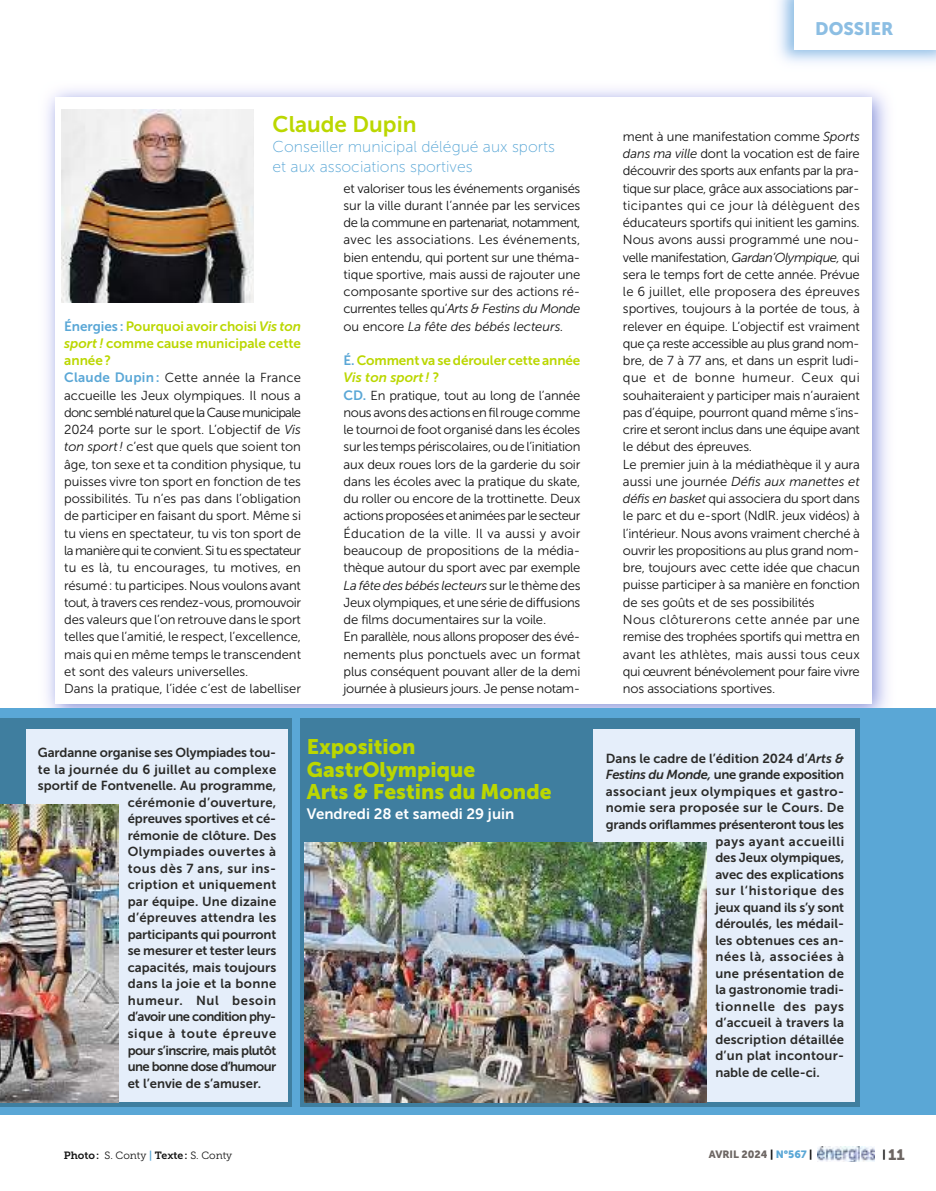
<style>
.page{position:relative;width:936px;height:1191px;background:#fff}
.page>*{position:absolute;margin:0;border:0;box-sizing:border-box;transform-origin:0 0}
.t1{font:22.5px "Museo Sans 700";color:#bbd700}
.t2{font:21px/22.5px "Museo Sans 900";color:#bbd700}
.t3{font:18px "Museo Sans 900";color:#8cbee3}
.t4{font:15.75px/19.8px "Museo Sans 100";color:#5aa7d6}
.t5{font:15px "Museo Sans 700";color:#fff}
.t6{font:15px "Museo Sans 900";color:#6d6663}
.t7{font:13.5px/17.2px "Museo Sans 700";letter-spacing:-.005em;color:#bbd700;text-align:justify}
.t8{font:13.05px/17.2px "Museo Sans 300";letter-spacing:-.015em;color:#131313}
.t9{font:13.05px "Museo Sans 700";letter-spacing:.005em;color:#2a2a28}
.t10{font:13.05px "Museo Sans 700";letter-spacing:.025em;color:#2a2a28}
.t11{font:13.05px "Museo Sans 700";letter-spacing:.05em;color:#2a2a28}
.t12{font:13.05px "Museo Sans 700";letter-spacing:-.015em;color:#2a2a28}
.t13{font:13.05px "Museo Sans 700";letter-spacing:-.045em;color:#2a2a28}
.t14{font:13.05px "Museo Sans 700";letter-spacing:.035em;color:#2a2a28}
.t15{font:13.05px "Museo Sans 700";letter-spacing:-.025em;color:#2a2a28}
.t16{font:13.05px "Museo Sans 700";letter-spacing:.03em;color:#2a2a28}
.t17{font:13.05px "Museo Sans 700";letter-spacing:-.04em;color:#2a2a28}
.t18{font:13.05px "Museo Sans 700";letter-spacing:.04em;color:#2a2a28}
.t19{font:10.5px "Museo Slab 300";color:#131313}
.t20{font:10.5px "Museo Sans 900";color:#6d6663}
.s1{color:#5aa7d6}
.s2{font-style:italic}
.s3{font-family:"Museo Sans 700";font-size:13.5px;color:#5aa7d6}
.s4{font-family:"Museo Slab 700"}
.s5{font-family:"Museo Sans 700";color:#5aa7d6}
.s6{font-size:10.5px;color:#131313}
.s7{color:#131313}
</style>
<div class="page">
<img style="left:817px;top:1146px;width:57px;height:16px">
<img style="left:61px;top:110px;width:192px;height:192px">
<div style="left:0;top:708px;width:935px;height:406px;background:#5aa7d6"></div>
<div style="left:0;top:718px;width:292px;height:388px;background:#3f7e9f"></div>
<div style="left:26px;top:730px;width:261px;height:372px;background:#e5eefa"></div>
<img style="left:0;top:804px;width:119px;height:298px">
<div style="left:300px;top:718px;width:559px;height:388px;background:#3f7e9f"></div>
<div style="left:593px;top:730px;width:262px;height:372px;background:#e5eefa"></div>
<img style="left:305px;top:842px;width:401px;height:260px">
<h3 class="t3" style="left:815px;top:18px;width:80px">DOSSIER</h3>
<h1 class="t1" style="left:272px;top:116px;width:145px">Claude Dupin</h1>
<p class="t4" style="left:272px;top:138px;width:284px">Conseiller municipal délégué aux sports et aux associations sportives</p>
<p class="t7" style="left:64px;top:319px;width:238px"><span class="s1">Énergies :</span> Pourquoi avoir choisi <span class="s2">Vis ton sport !</span> comme cause municipale cette année ?</p>
<p class="t8" style="left:64px;top:370px;width:238px"><span class="s3">Claude Dupin :</span> Cette année la France accueille les Jeux olympiques. Il nous a donc semblé naturel que la Cause municipale 2024 porte sur le sport. L’objectif de <span class="s2">Vis ton sport !</span> c’est que quels que soient ton âge, ton sexe et ta condition physique, tu puisses vivre ton sport en fonction de tes possibilités. Tu n’es pas dans l’obligation de participer en faisant du sport. Même si tu viens en spectateur, tu vis ton sport de la manière qui te convient. Si tu es spectateur tu es là, tu encourages, tu motives, en résumé : tu participes. Nous voulons avant tout, à travers ces rendez-vous, promouvoir des valeurs que l’on retrouve dans le sport telles que l’amitié, le respect, l’excellence, mais qui en même temps le transcendent et sont des valeurs universelles.<br>Dans la pratique, l’idée c’est de labelliser</p>
<p class="t8" style="left:343px;top:181px;width:238px;text-align:justify">et valoriser tous les événements organisés sur la ville durant l’année par les services de la commune en partenariat, notamment, avec les associations. Les événements, bien entendu, qui portent sur une théma&shy;tique sportive, mais aussi de rajouter une composante sportive sur des actions ré&shy;currentes telles qu’<span class="s2">Arts &amp; Festins du Monde </span>ou encore <span class="s2">La fête des bébés lecteurs.</span></p>
<p class="t7" style="left:343px;top:353px;width:238px"><span class="s1">É.</span> Comment va se dérouler cette année<br><span class="s2">Vis ton sport !</span> ?</p>
<p class="t8" style="left:343px;top:388px;width:238px"><span class="s3">CD.</span> En pratique, tout au long de l’année nous avons des actions en fil rouge comme le tournoi de foot organisé dans les écoles sur les temps périscolaires, ou de l’initiation aux deux roues lors de la garderie du soir dans les écoles avec la pratique du skate, du roller ou encore de la trottinette. Deux actions proposées et animées par le secteur Éducation de la ville. Il va aussi y avoir beaucoup de propositions de la média - thèque autour du sport avec par exemple <span class="s2">La fête des bébés lecteurs</span> sur le thème des Jeux olympiques, et une série de diffusions de films documentaires sur la voile.<br>En parallèle, nous allons proposer des évé&shy;nements plus ponctuels avec un format plus conséquent pouvant aller de la demi journée à plusieurs jours. Je pense notam-</p>
<p class="t9" style="left:38px;top:748px;width:240px">Gardanne organise ses Olympiades tou -</p>
<p class="t10" style="left:38px;top:764px;width:240px">te la journée du 6 juillet au complexe</p>
<p class="t9" style="left:38px;top:781px;width:240px">sportif de Fontvenelle. Au programme,</p>
<p class="t9" style="left:128px;top:797px;width:150px">céré monie d’ouverture,</p>
<p class="t9" style="left:128px;top:814px;width:150px">épreuves sportives et cé-</p>
<p class="t9" style="left:128px;top:830px;width:150px">rémonie de clôture. Des</p>
<p class="t14" style="left:128px;top:847px;width:150px">Olympiades ouvertes à</p>
<p class="t14" style="left:128px;top:863px;width:150px">tous dès 7 ans, sur ins-</p>
<p class="t10" style="left:128px;top:880px;width:150px">cription et uniquement</p>
<p class="t9" style="left:128px;top:896px;width:150px">par équipe. Une dizaine</p>
<p class="t9" style="left:128px;top:913px;width:150px">d’épreuves attendra les</p>
<p class="t12" style="left:128px;top:929px;width:150px">participants qui pourront</p>
<p class="t9" style="left:128px;top:946px;width:150px">se mesurer et tester leurs</p>
<p class="t9" style="left:128px;top:962px;width:150px">capacités, mais toujours</p>
<p class="t10" style="left:128px;top:979px;width:150px">dans la joie et la bonne</p>
<p class="t11" style="left:128px;top:995px;width:150px">humeur. Nul besoin</p>
<p class="t13" style="left:128px;top:1012px;width:150px">d’avoir une condition phy-</p>
<p class="t11" style="left:128px;top:1028px;width:150px">sique à toute épreuve</p>
<p class="t17" style="left:128px;top:1045px;width:150px">pour s’inscrire, mais plutôt</p>
<p class="t13" style="left:128px;top:1061px;width:150px">une bonne dose d’humour</p>
<p class="t9" style="left:128px;top:1078px;width:135px">et l’envie de s’amuser.</p>
<h2 class="t2" style="left:307px;top:735px;width:246px">Exposition<br>GastrOlympique<br>Arts &amp; Festins du Monde</h2>
<p class="t5" style="left:307px;top:808px;width:209px">Vendredi 28 et samedi 29 juin</p>
<p class="t8" style="left:623px;top:129px;width:238px">ment à une manifestation comme <span class="s2">Sports dans ma ville</span> dont la vocation est de faire découvrir des sports aux enfants par la pra&shy;tique sur place, grâce aux associations par - ticipantes qui ce jour là délèguent des éducateurs sportifs qui initient les gamins.<br>Nous avons aussi programmé une nou - velle manifestation, <span class="s2">Gardan’Olympique,</span> qui sera le temps fort de cette année. Pré vue le 6 juillet, elle proposera des épreuves sportives, toujours à la portée de tous, à relever en équipe. L’objectif est vraiment que ça reste accessible au plus grand nom&shy;bre, de 7 à 77 ans, et dans un esprit ludi - que et de bonne humeur. Ceux qui souhaite raient y participer mais n’auraient pas d’équipe, pourront quand même s’ins - crire et seront inclus dans une équipe avant le début des épreuves.<br>Le premier juin à la médiathèque il y aura aussi une journée <span class="s2">Défis aux manettes et défis en basket</span> qui associera du sport dans le parc et du e-sport (NdlR. jeux vidéos) à l’intérieur. Nous avons vraiment cherché à ouvrir les propositions au plus grand nom - bre, toujours avec cette idée que chacun puisse participer à sa manière en fonction de ses goûts et de ses possibilités<br>Nous clôturerons cette année par une remise des trophées sportifs qui mettra en avant les athlètes, mais aussi tous ceux qui œuvrent bénévolement pour faire vivre nos associations sportives.</p>
<p class="t9" style="left:605px;top:753px;width:240px">Dans le cadre de l’édition 2024 d’<span class="s2">Arts &amp;</span></p>
<p class="t15" style="left:605px;top:770px;width:240px"><span class="s2">Festins du Monde,</span> une grande exposition</p>
<p class="t16" style="left:605px;top:786px;width:240px">associant jeux olympiques et gastro -</p>
<p class="t9" style="left:605px;top:803px;width:240px">nomie sera proposée sur le Cours. De</p>
<p class="t12" style="left:605px;top:819px;width:240px">grands oriflammes présenteront tous les</p>
<p class="t18" style="left:715px;top:836px;width:130px">pays ayant accueilli</p>
<p class="t9" style="left:715px;top:852px;width:130px">des Jeux olympiques,</p>
<p class="t9" style="left:715px;top:869px;width:130px">avec des explications</p>
<p class="t11" style="left:715px;top:885px;width:130px">sur l‘historique des</p>
<p class="t9" style="left:715px;top:902px;width:130px">jeux quand ils s’y sont</p>
<p class="t9" style="left:715px;top:918px;width:130px">déroulés, les médail -</p>
<p class="t9" style="left:715px;top:935px;width:130px">les obtenues ces an-</p>
<p class="t11" style="left:715px;top:951px;width:130px">nées là, associées à</p>
<p class="t10" style="left:715px;top:968px;width:130px">une présentation de</p>
<p class="t9" style="left:715px;top:984px;width:130px">la gastronomie tradi-</p>
<p class="t11" style="left:715px;top:1001px;width:130px">tionnelle des pays</p>
<p class="t9" style="left:715px;top:1017px;width:130px">d’accueil à travers la</p>
<p class="t9" style="left:715px;top:1034px;width:130px">description détaillée</p>
<p class="t9" style="left:715px;top:1050px;width:130px">d’un plat incontour-</p>
<p class="t9" style="left:715px;top:1067px;width:106px">nable de celle-ci.</p>
<p class="t19" style="left:64px;top:1151px;width:170px"><span class="s4">Photo:</span> S. Conty <span class="s5">|</span> <span class="s4">Texte:</span> S. Conty</p>
<p class="t6" style="left:882px;top:1145px;width:24px"><span class="s6">|</span> 11</p>
<p class="t20" style="left:708px;top:1148px;width:105px">AVRIL 2024 <span class="s7">|</span> <span class="s1">N°567</span> <span class="s7">|</span></p>
</div>
